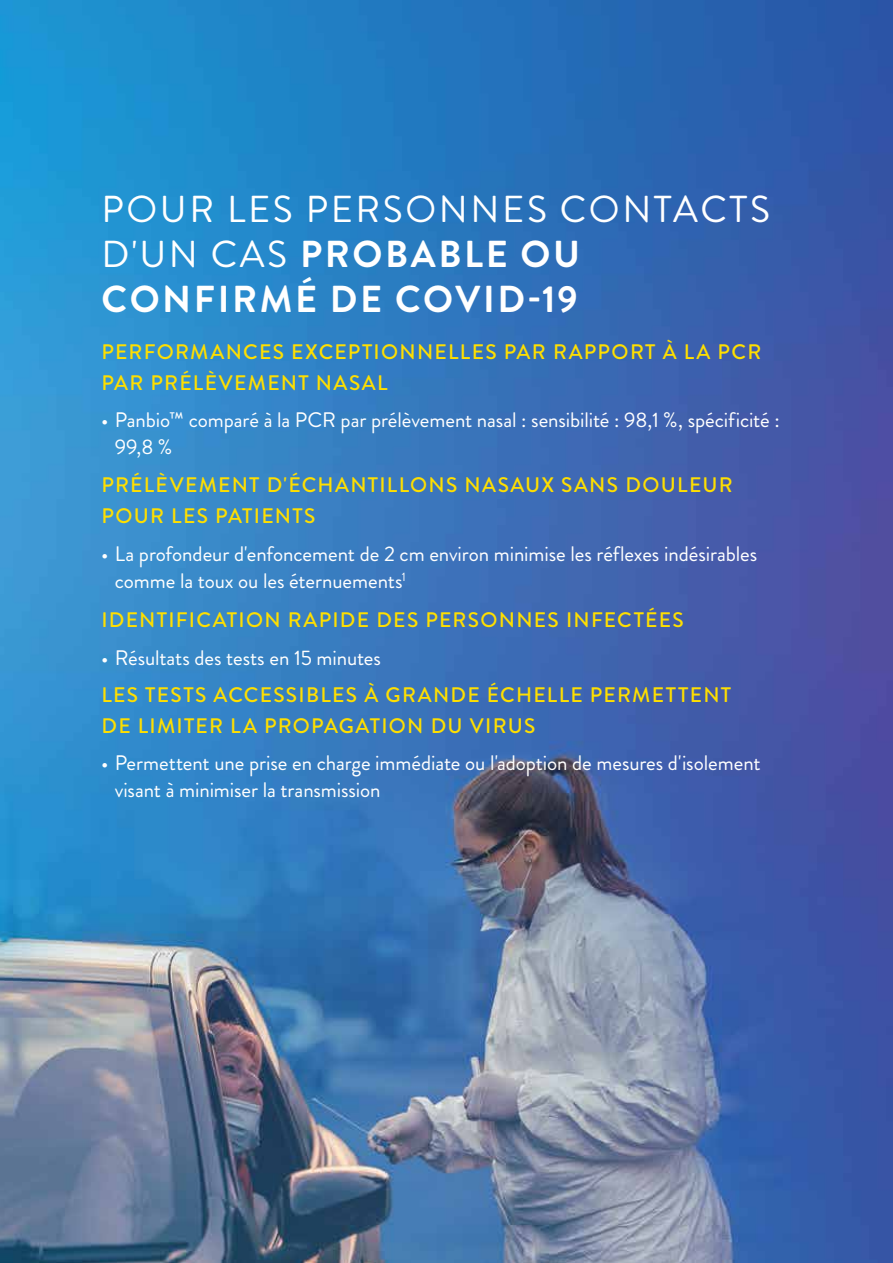
<style>
.page{position:relative;width:893px;height:1263px;background:#fff}
.page>*{position:absolute;margin:0;border:0;box-sizing:border-box;transform-origin:0 0}
.t1{font:37.5px/45px "Brandon Grotesque";letter-spacing:.07em;color:#fff}
.t2{font:21px/27px "Brandon Grotesque";letter-spacing:-.005em;color:#fff}
.t3{font:500 21px/30.6px "Brandon Grotesque";letter-spacing:.06em;color:#ffdf00}
.s1{font-weight:700}
</style>
<div class="page">
<img style="left:0;top:0;width:893px;height:1263px">
<h1 class="t1" style="left:102px;top:187px;width:670px">POUR LES PERSONNES CONTACTS<br>D'UN CAS <span class="s1">PROBABLE OU<br>CONFIRMÉ DE COVID-19</span></h1>
<p class="t3" style="left:101px;top:337px;width:661px">PERFORMANCES EXCEPTIONNELLES PAR RAPPORT À LA PCR<br>PAR PRÉLÈVEMENT NASAL</p>
<p class="t2" style="left:115px;top:407px;width:666px;text-indent:-14px">• Panbio™ comparé à la PCR par prélèvement nasal : sensibilité : 98,1 %, spécificité :<br>99,8 %</p>
<p class="t3" style="left:101px;top:470px;width:633px">PRÉLÈVEMENT D'ÉCHANTILLONS NASAUX SANS DOULEUR<br>POUR LES PATIENTS</p>
<p class="t2" style="left:115px;top:540px;width:644px;text-indent:-14px">• La profondeur d'enfoncement de 2 cm environ minimise les réflexes indésirables comme la toux ou les éternuements<sup>1</sup></p>
<p class="t3" style="left:101px;top:605px;width:584px">IDENTIFICATION RAPIDE DES PERSONNES INFECTÉES</p>
<p class="t2" style="left:101px;top:644px;width:281px">• Résultats des tests en 15 minutes</p>
<p class="t3" style="left:101px;top:680px;width:631px">LES TESTS ACCESSIBLES À GRANDE ÉCHELLE PERMETTENT<br>DE LIMITER LA PROPAGATION DU VIRUS</p>
<p class="t2" style="left:115px;top:750px;width:647px;text-indent:-14px">• Permettent une prise en charge immédiate ou l'adoption de mesures d'isolement visant à minimiser la transmission</p>
</div>
